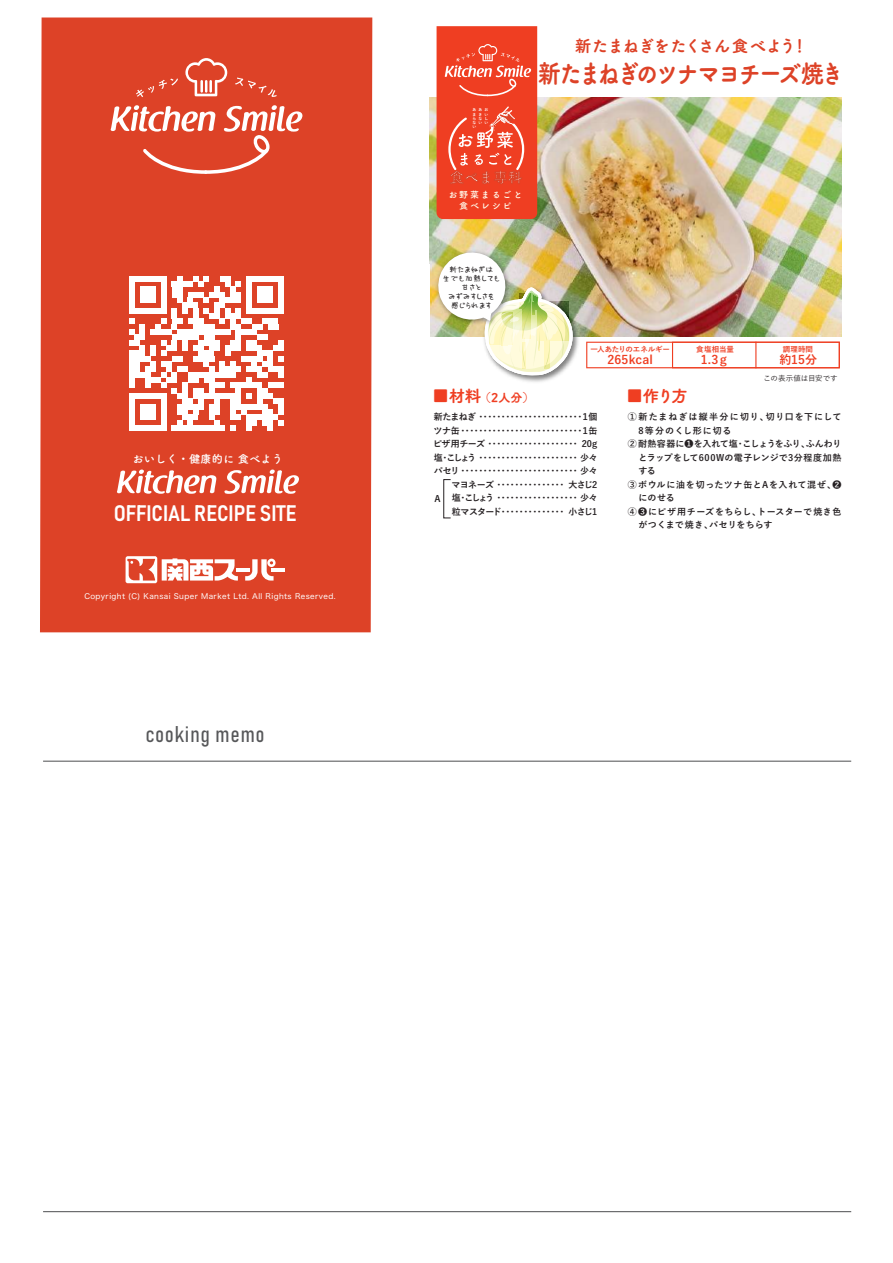
<style>
.page{position:relative;width:893px;height:1263px;background:#fff}
.page>*{position:absolute;margin:0;border:0;box-sizing:border-box;transform-origin:0 0}
.t1{font:25.5px "Tsuku A Rd Gothic Std E";letter-spacing:-.12em;color:#dd4227;scale:.9 1}
.t2{font:22.5px "Bahnschrift";letter-spacing:.05em;color:#57585a}
.t3{font:22.2px "Bahnschrift";color:#fff}
.t4{font:16.5px "Tsuku A Rd Gothic Std E";letter-spacing:-.06em;color:#dd4227}
.t5{font:16.5px "Tsuku A Rd Gothic Std E";color:#ef3e22}
.t6{font:700 12px "Yu Go";letter-spacing:.005em;color:#ef3e22}
.t7{font:12px "Tsuku A Rd Gothic Std E";color:#ef3e22}
.t8{font:11.25px "Tsuku A Rd Gothic Std B";letter-spacing:.01em;color:#fff}
.t9{font:700 9px/13.5px "Yu Go";letter-spacing:.025em;color:#241f21;text-align:justify}
.t10{font:700 9px "Yu Go";color:#241f21}
.t11{font:700 9px "Yu Go";letter-spacing:.07em;color:#241f21}
.t12{font:700 9px "Yu Go";letter-spacing:.05em;color:#241f21}
.t13{font:700 9px "Yu Go";letter-spacing:.11em;color:#241f21}
.t14{font:9px/10.6px "Tsuku A Rd Gothic Std B";letter-spacing:.2em;color:#fffdee;text-align:center}
.t15{font:700 9px "Yu Go";letter-spacing:.105em;color:#241f21}
.t16{font:7.5px "Hiragino Sans W4";letter-spacing:.05em;color:#fff}
.t17{font:7.5px/9px "aqua pfont";letter-spacing:.1em;color:#231f20;text-align:center}
.t18{font:700 7.5px "Yu Go";letter-spacing:-.01em;color:#ef3e22}
.t19{font:500 7.5px "Yu Go";letter-spacing:-.01em;color:#241f21}
.t20{font:700 3.75px/4.2px "Yu Go";color:#fff;text-align:justify}
</style>
<div class="page">
<div style="left:40px;top:18px;width:332px;height:614px;background:#dd4227"></div>
<div style="left:129px;top:276px;width:37px;height:5px;background:#fff"></div>
<div style="left:246px;top:276px;width:38px;height:5px;background:#fff"></div>
<div style="left:257px;top:287px;width:16px;height:5px;background:#fff"></div>
<div style="left:257px;top:292px;width:16px;height:5px;background:#fff"></div>
<div style="left:257px;top:297px;width:16px;height:6px;background:#fff"></div>
<svg style="left:129px;top:281px;width:5px;height:27px"></svg>
<svg style="left:278px;top:281px;width:6px;height:27px"></svg>
<div style="left:129px;top:308px;width:37px;height:5px;background:#fff"></div>
<div style="left:246px;top:308px;width:38px;height:5px;background:#fff"></div>
<div style="left:262px;top:319px;width:16px;height:5px;background:#fff"></div>
<div style="left:268px;top:324px;width:10px;height:5px;background:#fff"></div>
<svg style="left:129px;top:319px;width:5px;height:16px"></svg>
<div style="left:134px;top:335px;width:11px;height:5px;background:#fff"></div>
<div style="left:257px;top:335px;width:11px;height:5px;background:#fff"></div>
<div style="left:129px;top:340px;width:11px;height:5px;background:#fff"></div>
<svg style="left:278px;top:340px;width:6px;height:5px"></svg>
<div style="left:273px;top:345px;width:11px;height:6px;background:#fff"></div>
<div style="left:129px;top:351px;width:16px;height:5px;background:#fff"></div>
<div style="left:257px;top:351px;width:16px;height:5px;background:#fff"></div>
<div style="left:129px;top:356px;width:21px;height:5px;background:#fff"></div>
<svg style="left:268px;top:356px;width:16px;height:5px"></svg>
<div style="left:129px;top:361px;width:11px;height:6px;background:#fff"></div>
<div style="left:262px;top:361px;width:11px;height:6px;background:#fff"></div>
<div style="left:129px;top:367px;width:11px;height:5px;background:#fff"></div>
<div style="left:268px;top:367px;width:16px;height:5px;background:#fff"></div>
<div style="left:129px;top:372px;width:21px;height:5px;background:#fff"></div>
<div style="left:257px;top:372px;width:11px;height:5px;background:#fff"></div>
<svg style="left:278px;top:372px;width:6px;height:5px"></svg>
<svg style="left:129px;top:377px;width:5px;height:11px"></svg>
<div style="left:268px;top:383px;width:16px;height:5px;background:#fff"></div>
<div style="left:257px;top:388px;width:11px;height:5px;background:#fff"></div>
<div style="left:129px;top:393px;width:37px;height:6px;background:#fff"></div>
<div style="left:257px;top:393px;width:16px;height:6px;background:#fff"></div>
<div style="left:273px;top:399px;width:11px;height:5px;background:#fff"></div>
<div style="left:230px;top:404px;width:38px;height:5px;background:#fff"></div>
<div style="left:262px;top:409px;width:11px;height:6px;background:#fff"></div>
<div style="left:246px;top:415px;width:32px;height:5px;background:#fff"></div>
<svg style="left:129px;top:399px;width:5px;height:26px"></svg>
<div style="left:262px;top:420px;width:11px;height:5px;background:#fff"></div>
<div style="left:129px;top:425px;width:37px;height:6px;background:#fff"></div>
<svg style="left:140px;top:276px;width:122px;height:155px"></svg>
<svg style="left:268px;top:404px;width:16px;height:27px"></svg>
<hr style="left:236px;top:568px;width:14px;height:4px;background:#fff">
<hr style="left:271px;top:568px;width:14px;height:4px;background:#fff">
<svg style="left:245px;top:559px;width:31px;height:21px"></svg>
<svg style="left:126px;top:556px;width:112px;height:27px"></svg>
<svg style="left:117px;top:469px;width:99px;height:25px"></svg>
<svg style="left:224px;top:469px;width:75px;height:25px"></svg>
<hr style="left:43px;top:761px;width:808px;height:1px;background:#57585a">
<hr style="left:43px;top:1211px;width:808px;height:1px;background:#57585a">
<svg style="left:136px;top:78px;width:42px;height:19px"></svg>
<svg style="left:235px;top:77px;width:42px;height:20px"></svg>
<svg style="left:110px;top:105px;width:192px;height:69px;background:#e36650"></svg>
<svg style="left:185px;top:58px;width:42px;height:38px"></svg>
<img style="left:429px;top:26px;width:411px;height:493px">
<div style="left:443px;top:479px;width:8px;height:39px;border:1px solid #241f21"></div>
<p class="t8" style="left:133px;top:450px;width:152px">おいしく・健康的に 食べよう</p>
<h3 class="t3" style="left:114px;top:499px;width:184px">OFFICIAL RECIPE SITE</h3>
<p class="t16" style="left:84px;top:590px;width:253px">Copyright (C) Kansai Super Market Ltd. All Rights Reserved.</p>
<h2 class="t2" style="left:146px;top:720px;width:120px">cooking memo</h2>
<h3 class="t4" style="left:575px;top:33px;width:235px">新たまねぎをたくさん食べよう！</h3>
<p class="t20" style="left:472px;top:108px;width:5px">あまらない</p>
<p class="t20" style="left:478px;top:108px;width:5px;text-align:left">あきない</p>
<p class="t20" style="left:484px;top:108px;width:5px">おいしい</p>
<h1 class="t1" style="left:538px;top:54px;width:341px">新たまねぎのツナマヨチーズ焼き</h1>
<p class="t14" style="left:448px;top:189px;width:76px">お野菜まるごと食べレシピ</p>
<p class="t17" style="left:443px;top:264px;width:58px">新たまねぎは<br>生でも加熱しても甘さと<br>みずみすしさを<br>感じられます</p>
<p class="t18" style="left:590px;top:344px;width:81px">一人あたりのエネルギー</p>
<p class="t18" style="left:696px;top:344px;width:39px">食塩相当量</p>
<p class="t18" style="left:783px;top:344px;width:32px">調理時間</p>
<h3 class="t6" style="left:608px;top:353px;width:47px">265kcal</h3>
<h3 class="t6" style="left:701px;top:353px;width:30px">1.3ｇ</h3>
<h3 class="t6" style="left:779px;top:353px;width:39px">約15分</h3>
<p class="t19" style="left:763px;top:371px;width:76px">この表示値は目安です</p>
<h3 class="t5" style="left:432px;top:383px;width:50px">■材料</h3>
<h3 class="t5" style="left:627px;top:383px;width:63px">■作り方</h3>
<h3 class="t7" style="left:479px;top:388px;width:57px">（2人分）</h3>
<p class="t9" style="left:433px;top:410px;width:166px">新たまねぎ・・・・・・・・・・・・・・・・・・・・・・・１個ツナ缶・・・・・・・・・・・・・・・・・・・・・・・・・・・１缶ピザ用チーズ・・・・・・・・・・・・・・・・・・・・ 20g塩・こしょう・・・・・・・・・・・・・・・・・・・・・・少々パセリ・・・・・・・・・・・・・・・・・・・・・・・・・・少々　　マヨネーズ・・・・・・・・・・・・・・・大さじ2　　塩・こしょう・・・・・・・・・・・・・・・・・・少々　　粒マスタード・・・・・・・・・・・・・・小さじ1</p>
<p class="t9" style="left:434px;top:492px;width:8px">A</p>
<p class="t13" style="left:628px;top:412px;width:215px">①新たまねぎは縦半分に切り、切り口を下にして</p>
<p class="t15" style="left:638px;top:425px;width:95px">8等分のくし形に切る</p>
<p class="t10" style="left:628px;top:439px;width:215px">②耐熱容器に❶を入れて塩・こしょうをふり、ふんわり</p>
<p class="t9" style="left:638px;top:451px;width:205px">とラップをして600Wの電子レンジで3分程度加熱</p>
<p class="t9" style="left:638px;top:464px;width:19px">する</p>
<p class="t11" style="left:628px;top:479px;width:215px">③ボウルに油を切ったツナ缶とAを入れて混ぜ、❷</p>
<p class="t9" style="left:638px;top:491px;width:38px">にのせる</p>
<p class="t12" style="left:628px;top:506px;width:215px">④❸にピザ用チーズをちらし、トースターで焼き色</p>
<p class="t9" style="left:638px;top:518px;width:136px">がつくまで焼き、パセリをちらす</p>
</div>
